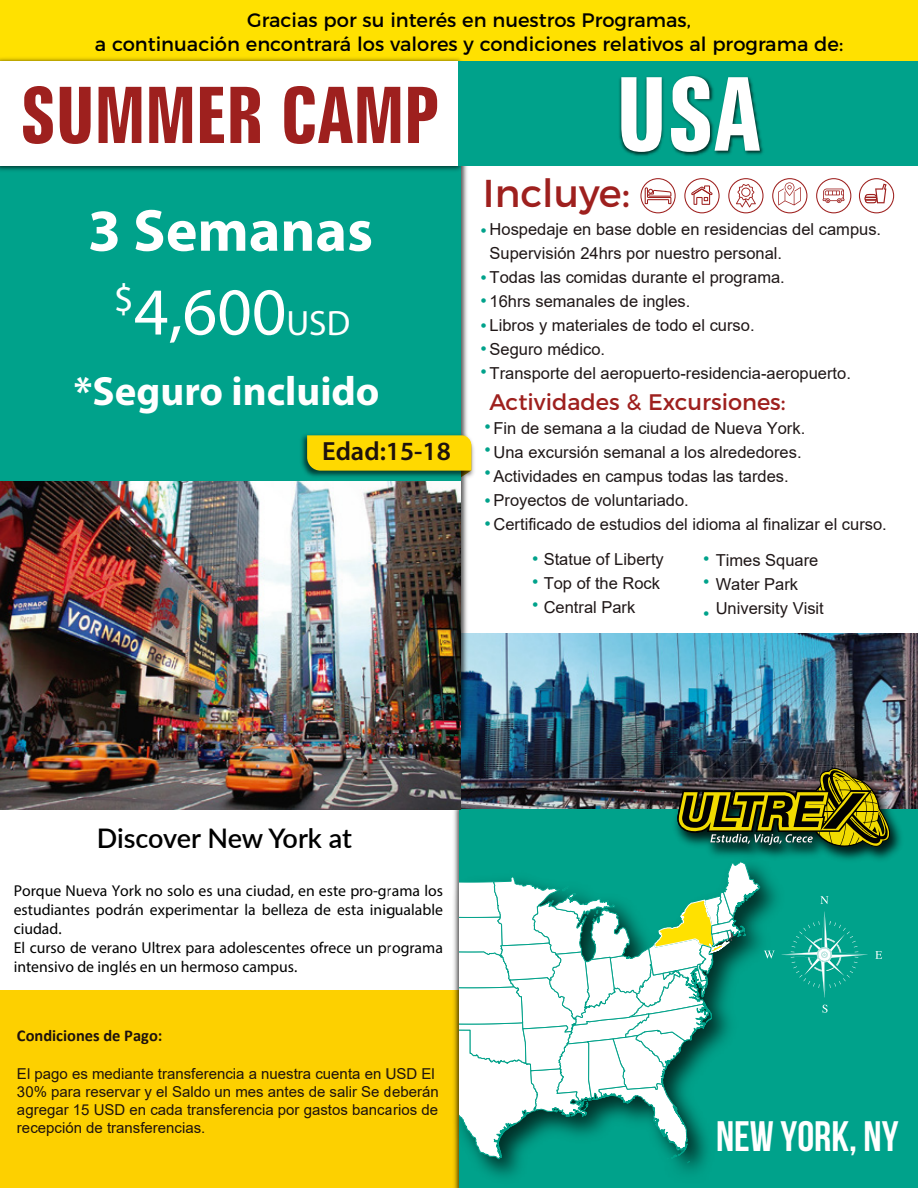
<style>
.page{position:relative;width:918px;height:1188px;background:#fff}
.page>*{position:absolute;margin:0;border:0;box-sizing:border-box;transform-origin:0 0}
.t1{font:700 extra-condensed 102px "Zurich BT";color:#fff}
.t2{font:700 extra-condensed 78px "Zurich BT";color:#9e201e}
.t3{font:67.5px "Myriad Pro";color:#fff}
.t4{font:700 59.85px "Myriad Pro";color:#fff}
.t5{font:42.6px "Bebas Neue";color:#fff}
.t6{font:700 40.95px "Myriad Pro";color:#fff}
.t7{font:38.85px "Montserrat";color:#9e201e}
.t8{font:600 27px "Lato";letter-spacing:-.005em;color:#000}
.t9{font:600 26.4px "Myriad Pro";color:#1e120d}
.t10{font:22.5px "Montserrat";color:#9e201e}
.t11{font:19.5px/23.4px "Montserrat";color:#000;text-align:center}
.t12{font:18px/23px "Arial";color:#00a28b}
.t13{font:16.5px/24px "Arial";color:#1f1717}
.t14{font:700 16.5px "Calibri";color:#1e120d}
.t15{font:15.75px/18.9px "Myriad Pro";color:#010001}
.t16{font:15px/18px "Arial";color:#1e120d}
.s1{font-size:35.25px}
.s2{font-size:18px;color:#00a28b}
</style>
<div class="page">
<div style="left:0;top:991px;width:459px;height:197px;background:#fdd000"></div>
<div style="left:459px;top:809px;width:459px;height:379px;background:#00a28b"></div>
<img style="left:461px;top:634px;width:457px;height:175px">
<div style="left:0;top:1px;width:461px;height:735px;background:#00a28b"></div>
<img style="left:301px;top:432px;width:173px;height:44px">
<svg style="left:307px;top:435px;width:164px;height:47px"></svg>
<img style="left:0;top:482px;width:461px;height:328px">
<svg style="left:859px;top:178px;width:35px;height:35px"></svg>
<svg style="left:640px;top:182px;width:36px;height:31px"></svg>
<svg style="left:684px;top:182px;width:36px;height:31px"></svg>
<svg style="left:728px;top:182px;width:36px;height:31px"></svg>
<svg style="left:772px;top:178px;width:35px;height:35px"></svg>
<svg style="left:816px;top:178px;width:35px;height:35px"></svg>
<svg style="left:875px;top:951px;width:7px;height:8px"></svg>
<div style="left:0;top:0;width:918px;height:69px;background:#ffe100"></div>
<img style="left:0;top:58px;width:466px;height:116px">
<div style="left:0;top:61px;width:459px;height:104px;background:#fff"></div>
<div style="left:459px;top:61px;width:459px;height:105px;background:#00a28b"></div>
<img style="left:619px;top:75px;width:144px;height:107px">
<img style="left:668px;top:761px;width:240px;height:99px">
<svg style="left:676px;top:764px;width:217px;height:86px"></svg>
<img style="left:388px;top:832px;width:485px;height:356px">
<svg style="left:459px;top:860px;width:316px;height:304px"></svg>
<p class="t11" style="left:95px;top:7px;width:750px">Gracias por su interés en nuestros Programas,<br>a continuación encontrará los valores y condiciones relativos al programa de:</p>
<h1 class="t1" style="left:616px;top:56px;width:146px">USA</h1>
<h2 class="t2" style="left:20px;top:71px;width:421px">SUMMER CAMP</h2>
<h3 class="t4" style="left:88px;top:192px;width:287px">3 Semanas</h3>
<h3 class="t3" style="left:114px;top:270px;width:238px"><sup>$</sup>4,600<span class="s1">USD</span></h3>
<h3 class="t6" style="left:74px;top:365px;width:307px">*Seguro incluido</h3>
<h3 class="t9" style="left:322px;top:435px;width:130px">Edad:15-18</h3>
<h3 class="t7" style="left:483px;top:162px;width:149px">Incluye:</h3>
<p class="t13" style="left:490px;top:217px;width:393px">Hospedaje en base doble en residencias del campus.<br>Supervisión 24hrs por nuestro personal.</p>
<p class="t12" style="left:481px;top:219px;width:8px">•</p>
<p class="t13" style="left:481px;top:265px;width:306px"><span class="s2">•</span> Todas las comidas durante el programa.</p>
<p class="t13" style="left:481px;top:313px;width:276px"><span class="s2">•</span> Libros y materiales de todo el curso.</p>
<p class="t13" style="left:481px;top:337px;width:126px"><span class="s2">•</span> Seguro médico.</p>
<p class="t13" style="left:481px;top:289px;width:211px"><span class="s2">•</span> 16hrs semanales de ingles.</p>
<p class="t13" style="left:481px;top:361px;width:372px"><span class="s2">•</span> Transporte del aeropuerto-residencia-aeropuerto.</p>
<h3 class="t10" style="left:490px;top:384px;width:298px">Actividades &amp; Excursiones:</h3>
<p class="t13" style="left:484px;top:416px;width:322px"><span class="s2">•</span> Fin de semana a la ciudad de Nueva York.</p>
<p class="t12" style="left:484px;top:438px;width:8px">• •</p>
<p class="t13" style="left:484px;top:488px;width:206px"><span class="s2">•</span> Proyectos de voluntariado.</p>
<p class="t13" style="left:484px;top:512px;width:404px"><span class="s2">•</span> Certificado de estudios del idioma al finalizar el curso.</p>
<p class="t13" style="left:494px;top:440px;width:310px">Una excursión semanal a los alrededores.<br>Actividades en campus todas las tardes.</p>
<p class="t13" style="left:532px;top:547px;width:133px"><span class="s2">•</span> Statue of Liberty</p>
<p class="t13" style="left:532px;top:571px;width:130px"><span class="s2">•</span> Top of the Rock</p>
<p class="t13" style="left:532px;top:595px;width:105px"><span class="s2">•</span> Central Park</p>
<p class="t13" style="left:703px;top:548px;width:117px"><span class="s2">•</span> Times Square</p>
<p class="t13" style="left:703px;top:572px;width:97px"><span class="s2">•</span> Water Park</p>
<p class="t12" style="left:703px;top:602px;width:8px">•</p>
<p class="t13" style="left:716px;top:596px;width:110px">University Visit</p>
<h3 class="t8" style="left:97px;top:819px;width:257px">Discover New York at</h3>
<p class="t15" style="left:14px;top:882px;width:431px">Porque Nueva York no solo es una ciudad, en este pro-grama los estudiantes podrán experimentar la belleza de esta inigualable ciudad.<br>El curso de verano Ultrex para adolescentes ofrece un programa intensivo de inglés en un hermoso campus.</p>
<p class="t14" style="left:17px;top:1024px;width:147px">Condiciones de Pago:</p>
<p class="t16" style="left:17px;top:1065px;width:423px">El pago es mediante transferencia a nuestra cuenta en USD El 30% para reservar y el Saldo un mes antes de salir Se deberán agregar 15 USD en cada transferencia por gastos bancarios de recepción de transferencias.</p>
<h3 class="t5" style="left:716px;top:1113px;width:184px">NEW YORK, NY</h3>
</div>
